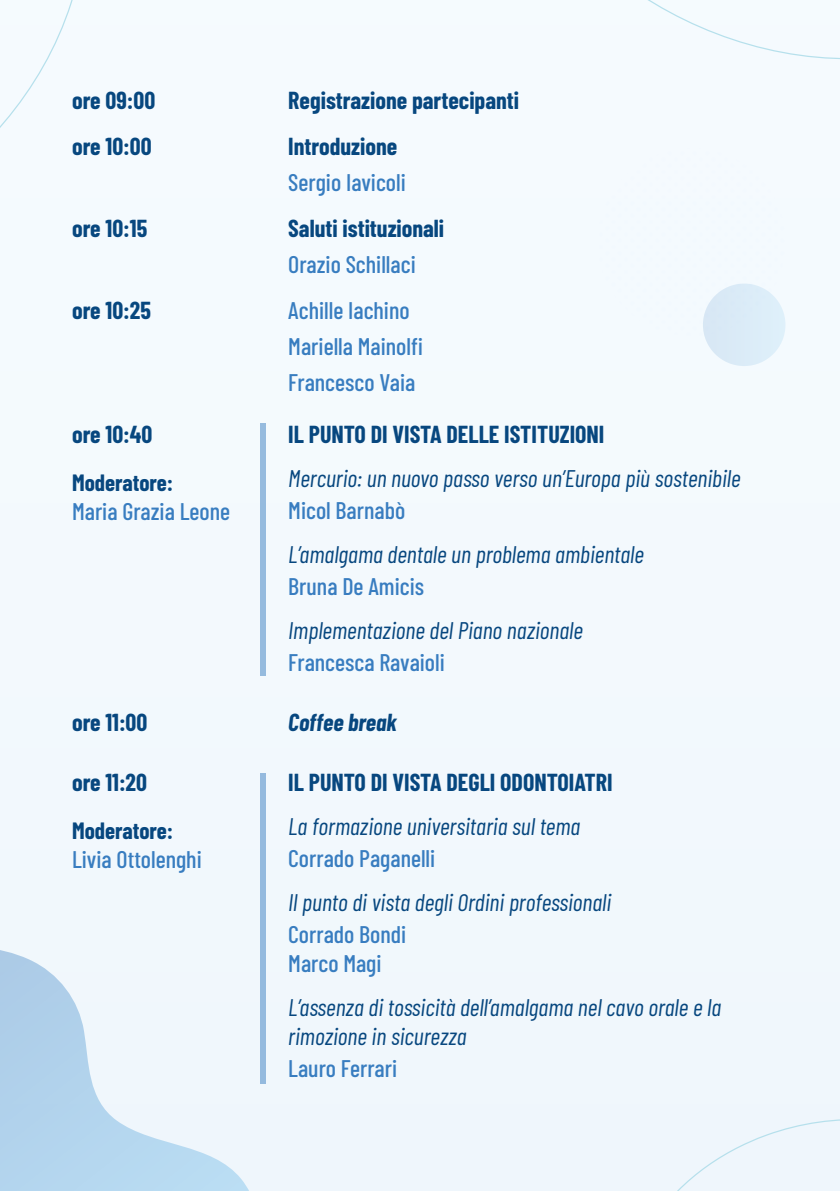
<style>
.page{position:relative;width:840px;height:1191px;background:#fff}
.page>*{position:absolute;margin:0;border:0;box-sizing:border-box;transform-origin:0 0}
.t1{font:italic 24px/28.8px "Barlow Condensed";color:#07477f}
.t2{font:500 24px/36px "Barlow Condensed";color:#387dc0}
.t3{font:700 24px "Barlow Condensed";color:#07477f}
.t4{font:italic 700 24px "Barlow Condensed";color:#07477f}
.t5{font:700 23px "Barlow Condensed";color:#07477f}
</style>
<div class="page">
<div style="left:0;top:0;width:839px;height:1191px;background:#f3f9fd"></div>
<svg style="left:0;top:950px;width:249px;height:241px"></svg>
<svg style="left:648px;top:0;width:191px;height:59px"></svg>
<svg style="left:677px;top:1119px;width:162px;height:72px"></svg>
<div style="left:260px;top:423px;width:5px;height:252px;background:#95bbde"></div>
<div style="left:260px;top:773px;width:5px;height:310px;background:#94bade"></div>
<div style="left:702px;top:283px;width:83px;height:83px;background:#dbebf8;border-radius:50%"></div>
<p class="t3" style="left:72px;top:83px;width:85px">ore 09:00</p>
<p class="t3" style="left:288px;top:83px;width:232px">Registrazione partecipanti</p>
<p class="t3" style="left:72px;top:129px;width:81px">ore 10:00</p>
<p class="t3" style="left:288px;top:129px;width:110px">Introduzione</p>
<p class="t2" style="left:288px;top:163px;width:119px">Sergio Iavicoli</p>
<p class="t3" style="left:72px;top:211px;width:77px">ore 10:15</p>
<p class="t3" style="left:288px;top:211px;width:157px">Saluti istituzionali</p>
<p class="t2" style="left:288px;top:245px;width:129px">Orazio Schillaci</p>
<p class="t3" style="left:72px;top:293px;width:80px">ore 10:25</p>
<p class="t2" style="left:288px;top:291px;width:136px">Achille Iachino<br>Mariella Mainolfi<br>Francesco Vaia</p>
<p class="t3" style="left:72px;top:417px;width:82px">ore 10:40</p>
<p class="t3" style="left:288px;top:417px;width:317px">IL PUNTO DI VISTA DELLE ISTITUZIONI</p>
<p class="t1" style="left:288px;top:462px;width:453px">Mercurio: un nuovo passo verso un’Europa più sostenibile</p>
<p class="t2" style="left:288px;top:491px;width:118px">Micol Barnabò</p>
<p class="t1" style="left:288px;top:538px;width:357px">L’amalgama dentale un problema ambientale</p>
<p class="t2" style="left:288px;top:567px;width:137px">Bruna De Amicis</p>
<p class="t1" style="left:288px;top:614px;width:296px">Implementazione del Piano nazionale</p>
<p class="t2" style="left:288px;top:643px;width:158px">Francesca Ravaioli</p>
<p class="t5" style="left:72px;top:466px;width:103px">Moderatore:</p>
<p class="t2" style="left:72px;top:491px;width:159px">Maria Grazia Leone</p>
<p class="t3" style="left:72px;top:705px;width:77px">ore 11:00</p>
<p class="t4" style="left:288px;top:705px;width:110px">Coffee break</p>
<p class="t3" style="left:72px;top:765px;width:76px">ore 11:20</p>
<p class="t3" style="left:288px;top:765px;width:326px">IL PUNTO DI VISTA DEGLI ODONTOIATRI</p>
<p class="t1" style="left:288px;top:810px;width:293px">La formazione universitaria sul tema</p>
<p class="t2" style="left:288px;top:839px;width:148px">Corrado Paganelli</p>
<p class="t1" style="left:288px;top:886px;width:324px">Il punto di vista degli Ordini professionali</p>
<p class="t2" style="left:288px;top:918px;width:119px;line-height:28.8px">Corrado Bondi<br>Marco Magi</p>
<p class="t1" style="left:288px;top:991px;width:434px">L’assenza di tossicità dell’amalgama nel cavo orale e la rimozione in sicurezza</p>
<p class="t2" style="left:288px;top:1048px;width:110px">Lauro Ferrari</p>
<p class="t5" style="left:72px;top:814px;width:103px">Moderatore:</p>
<p class="t2" style="left:72px;top:839px;width:131px">Livia Ottolenghi</p>
</div>
